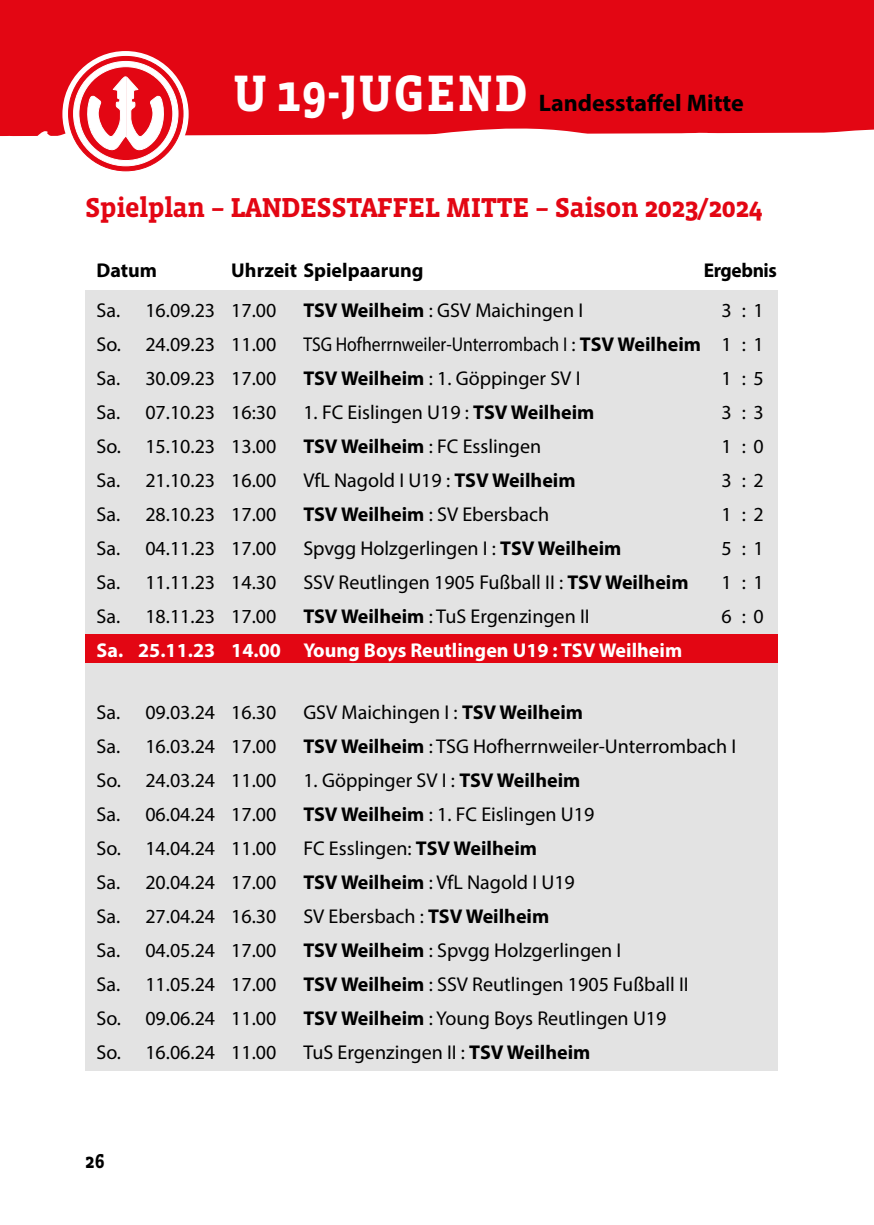
<style>
.page{position:relative;width:874px;height:1225px;background:#fff}
.page>*{position:absolute;margin:0;border:0;box-sizing:border-box;transform-origin:0 0}
.t1{font:700 28px "Vista Slab OTCE";letter-spacing:-.02em;color:#e30613}
.t2{font:700 24px "Myriad Pro";color:#000}
.t3{font:700 20.6px "Vista Slab OTCE";color:#000;scale:.92 1}
.t4{font:20px "Myriad Pro";color:#000}
.t5{font:700 20px "Myriad Pro";color:#fff}
.t6{font:20px "Myriad Pro";color:#000;scale:.88 1}
.t7{font:700 20px "Myriad Pro";color:#000}
.t8{font:700 20px "Myriad Pro";letter-spacing:-.02em;color:#000}
.s1{font-family:"Vista Slab OTCE";font-size:52.4px;color:#fff}
.s2{font-weight:700}
</style>
<div class="page">
<div style="left:0;top:0;width:873px;height:56px;background:#e30613"></div>
<div style="left:62px;top:51px;width:126px;height:126px;background:#fff;border-radius:50%"></div>
<svg style="left:0;top:56px;width:873px;height:115px"></svg>
<div style="left:85px;top:665px;width:692px;height:406px;background:#e3e3e3"></div>
<div style="left:85px;top:290px;width:692px;height:387px;background:#e3e3e3"></div>
<div style="left:85px;top:634px;width:692px;height:28px;background:#e30613"></div>
<p class="t2" style="left:232px;top:87px;width:512px"><span class="s1">U 19-JUGEND</span> Landesstaffel Mitte</p>
<h1 class="t1" style="left:85px;top:191px;width:678px">Spielplan – LANDESSTAFFEL MITTE – Saison 2023/2024</h1>
<p class="t7" style="left:96px;top:257px;width:62px">Datum</p>
<p class="t7" style="left:231px;top:257px;width:194px">Uhrzeit Spielpaarung</p>
<p class="t8" style="left:703px;top:257px;width:75px">Ergebnis</p>
<p class="t4" style="left:96px;top:298px;width:181px">Sa. 16.09.23 17.00</p>
<p class="t4" style="left:303px;top:298px;width:281px"><span class="s2">TSV Weilheim</span> : GSV Maichingen I</p>
<p class="t4" style="left:721px;top:298px;width:44px">3:1</p>
<p class="t4" style="left:96px;top:332px;width:181px">So. 24.09.23 11.00</p>
<p class="t6" style="left:303px;top:332px;width:524px">TSG Hofherrnweiler-Unterrombach I : <span class="s2">TSV Weilheim</span> 1 : 1</p>
<p class="t4" style="left:96px;top:366px;width:181px">Sa. 30.09.23 17.00</p>
<p class="t4" style="left:303px;top:366px;width:278px"><span class="s2">TSV Weilheim</span> : 1. Göppinger SV I</p>
<p class="t4" style="left:721px;top:366px;width:44px">1:5</p>
<p class="t4" style="left:96px;top:400px;width:181px">Sa. 07.10.23 16:30</p>
<p class="t4" style="left:303px;top:400px;width:292px">1. FC Eislingen U19 : <span class="s2">TSV Weilheim</span></p>
<p class="t4" style="left:721px;top:400px;width:44px">3:3</p>
<p class="t4" style="left:96px;top:434px;width:181px">So. 15.10.23 13.00</p>
<p class="t4" style="left:303px;top:434px;width:239px"><span class="s2">TSV Weilheim</span> : FC Esslingen</p>
<p class="t4" style="left:721px;top:434px;width:44px">1:0</p>
<p class="t4" style="left:96px;top:468px;width:181px">Sa. 21.10.23 16.00</p>
<p class="t4" style="left:303px;top:468px;width:273px">VfL Nagold I U19 : <span class="s2">TSV Weilheim</span></p>
<p class="t4" style="left:721px;top:468px;width:44px">3:2</p>
<p class="t4" style="left:96px;top:502px;width:181px">Sa. 28.10.23 17.00</p>
<p class="t4" style="left:303px;top:502px;width:247px"><span class="s2">TSV Weilheim</span> : SV Ebersbach</p>
<p class="t4" style="left:721px;top:502px;width:44px">1:2</p>
<p class="t4" style="left:96px;top:536px;width:181px">Sa. 04.11.23 17.00</p>
<p class="t4" style="left:303px;top:536px;width:319px">Spvgg Holzgerlingen I : <span class="s2">TSV Weilheim</span></p>
<p class="t4" style="left:721px;top:536px;width:44px">5:1</p>
<p class="t4" style="left:96px;top:570px;width:181px">Sa. 11.11.23 14.30</p>
<p class="t4" style="left:303px;top:570px;width:386px">SSV Reutlingen 1905 Fußball II : <span class="s2">TSV Weilheim</span></p>
<p class="t4" style="left:721px;top:570px;width:44px">1:1</p>
<p class="t4" style="left:96px;top:604px;width:181px">Sa. 18.11.23 17.00</p>
<p class="t4" style="left:303px;top:604px;width:287px"><span class="s2">TSV Weilheim</span> : TuS Ergenzingen II</p>
<p class="t4" style="left:721px;top:604px;width:44px">6:0</p>
<p class="t5" style="left:96px;top:637px;width:587px">Sa. 25.11.23 14.00 Young Boys Reutlingen U19 : TSV Weilheim</p>
<p class="t4" style="left:96px;top:700px;width:181px">Sa. 09.03.24 16.30</p>
<p class="t4" style="left:303px;top:700px;width:281px">GSV Maichingen I : <span class="s2">TSV Weilheim</span></p>
<p class="t4" style="left:96px;top:734px;width:181px">Sa. 16.03.24 17.00</p>
<p class="t4" style="left:303px;top:734px;width:434px"><span class="s2">TSV Weilheim</span> : TSG Hofherrnweiler-Unterrombach I</p>
<p class="t4" style="left:96px;top:768px;width:181px">So. 24.03.24 11.00</p>
<p class="t4" style="left:303px;top:768px;width:278px">1. Göppinger SV I : <span class="s2">TSV Weilheim</span></p>
<p class="t4" style="left:96px;top:802px;width:181px">Sa. 06.04.24 17.00</p>
<p class="t4" style="left:303px;top:802px;width:292px"><span class="s2">TSV Weilheim</span> : 1. FC Eislingen U19</p>
<p class="t4" style="left:96px;top:836px;width:181px">So. 14.04.24 11.00</p>
<p class="t4" style="left:303px;top:836px;width:235px">FC Esslingen: <span class="s2">TSV Weilheim</span></p>
<p class="t4" style="left:96px;top:870px;width:181px">Sa. 20.04.24 17.00</p>
<p class="t4" style="left:303px;top:870px;width:273px"><span class="s2">TSV Weilheim</span> : VfL Nagold I U19</p>
<p class="t4" style="left:96px;top:904px;width:181px">Sa. 27.04.24 16.30</p>
<p class="t4" style="left:303px;top:904px;width:247px">SV Ebersbach : <span class="s2">TSV Weilheim</span></p>
<p class="t4" style="left:96px;top:938px;width:181px">Sa. 04.05.24 17.00</p>
<p class="t4" style="left:303px;top:938px;width:319px"><span class="s2">TSV Weilheim</span> : Spvgg Holzgerlingen I</p>
<p class="t4" style="left:96px;top:972px;width:181px">Sa. 11.05.24 17.00</p>
<p class="t4" style="left:303px;top:972px;width:386px"><span class="s2">TSV Weilheim</span> : SSV Reutlingen 1905 Fußball II</p>
<p class="t4" style="left:96px;top:1006px;width:181px">So. 09.06.24 11.00</p>
<p class="t4" style="left:303px;top:1006px;width:364px"><span class="s2">TSV Weilheim</span> : Young Boys Reutlingen U19</p>
<p class="t4" style="left:96px;top:1040px;width:181px">So. 16.06.24 11.00</p>
<p class="t4" style="left:303px;top:1040px;width:288px">TuS Ergenzingen II : <span class="s2">TSV Weilheim</span></p>
<p class="t3" style="left:85px;top:1149px;width:23px">26</p>
</div>
